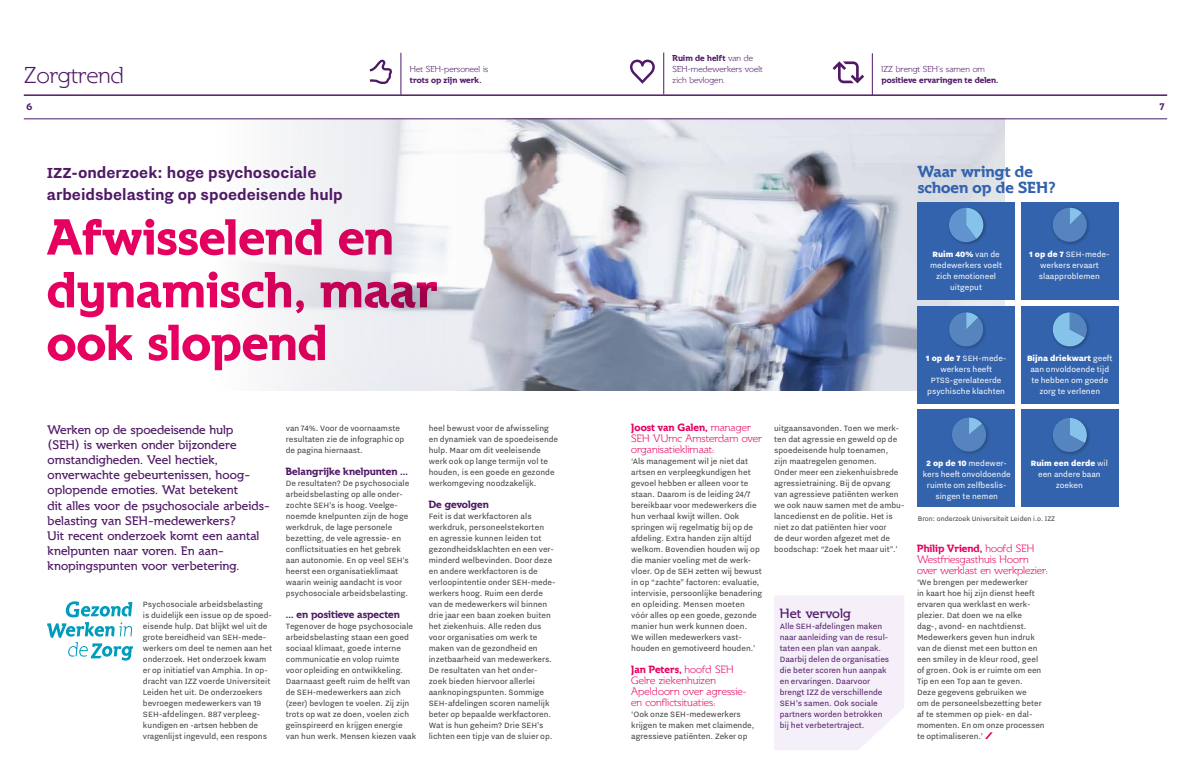
<style>
.page{position:relative;width:1191px;height:774px;background:#fff}
.page>*{position:absolute;margin:0;border:0;box-sizing:border-box;transform-origin:0 0}
.t1{font:700 52.7px/52.7px "Spartacus";color:#e60060}
.t2{font:300 24px "Spartacus";color:#4f1966}
.t3{font:700 18px/22px "Nitti Grotesk";color:#4f1966}
.t4{font:700 16.7px/16.7px "Spartacus";color:#3363ac}
.t5{font:500 14px "Spartacus";color:#4f1966}
.t6{font:500 13px/15.2px "Spartacus";color:#4f1966}
.t7{font:300 11px/11px "Spartacus";color:#e60060}
.t8{font:700 11px "Spartacus";color:#4f1966}
.t9{font:700 10px "Spartacus";color:#4f1966}
.t10{font:9.5px/11px "Nitti Grotesk";color:#3c3c3b}
.t11{font:9.5px/11px "Nitti Grotesk";color:#fff;text-align:center}
.t12{font:9.5px/11px "Nitti Grotesk";color:#4f1966}
.t13{font:300 9px/11px "Spartacus";color:#4f1966}
.t14{font:700 9px "Spartacus";color:#4f1966}
.t15{font:8px "Nitti Grotesk";color:#3c3c3b}
.s1{font-weight:700}
.s2{font-weight:900}
</style>
<div class="page">
<img style="left:215px;top:118px;width:789px;height:272px">
<svg style="left:47px;top:601px;width:87px;height:60px"></svg>
<div style="left:774px;top:596px;width:130px;height:154px;background:#f4eff8"></div>
<div style="left:917px;top:202px;width:97px;height:98px;background:#3363ac"></div>
<div style="left:917px;top:306px;width:97px;height:97px;background:#3363ac"></div>
<div style="left:917px;top:409px;width:97px;height:98px;background:#3363ac"></div>
<div style="left:1021px;top:202px;width:97px;height:98px;background:#3363ac"></div>
<div style="left:1021px;top:306px;width:97px;height:97px;background:#3363ac"></div>
<div style="left:1021px;top:409px;width:97px;height:98px;background:#3363ac"></div>
<div style="left:950px;top:415px;width:40px;height:40px;background:#000;opacity:.3"></div>
<svg style="left:951px;top:418px;width:36px;height:35px"></svg>
<div style="left:1050px;top:310px;width:40px;height:41px;background:#000;opacity:.3"></div>
<svg style="left:1050px;top:312px;width:36px;height:37px"></svg>
<div style="left:1050px;top:416px;width:41px;height:40px;background:#000;opacity:.3"></div>
<svg style="left:1051px;top:418px;width:35px;height:35px"></svg>
<div style="left:1050px;top:206px;width:40px;height:40px;background:#000;opacity:.3"></div>
<svg style="left:1051px;top:208px;width:36px;height:35px"></svg>
<div style="left:947px;top:310px;width:40px;height:40px;background:#000;opacity:.3"></div>
<svg style="left:948px;top:312px;width:36px;height:35px"></svg>
<hr style="left:872px;top:53px;width:1px;height:42px;background:#4f1966">
<svg style="left:985px;top:732px;width:7px;height:7px"></svg>
<hr style="left:663px;top:52px;width:1px;height:42px;background:#4f1966">
<svg style="left:630px;top:60px;width:25px;height:24px"></svg>
<svg style="left:370px;top:60px;width:22px;height:24px"></svg>
<hr style="left:400px;top:53px;width:1px;height:42px;background:#4f1966">
<svg style="left:832px;top:61px;width:32px;height:22px"></svg>
<div style="left:947px;top:206px;width:40px;height:40px;background:#000;opacity:.3"></div>
<svg style="left:947px;top:208px;width:36px;height:36px"></svg>
<hr style="left:24px;top:94px;width:1143px;height:2px;background:#4f1966">
<hr style="left:24px;top:119px;width:1143px;height:1px;background:#4f1966">
<h2 class="t2" style="left:24px;top:62px;width:102px">Zorgtrend</h2>
<p class="t13" style="left:410px;top:64px;width:80px">Het SEH-personeel is</p>
<p class="t14" style="left:410px;top:75px;width:73px">trots op zijn werk.</p>
<p class="t13" style="left:672px;top:53px;width:92px"><span class="s1">Ruim de helft</span> van de<br>SEH-medewerkers voelt zich bevlogen.</p>
<p class="t13" style="left:881px;top:64px;width:105px">IZZ brengt SEH’s samen om</p>
<p class="t14" style="left:881px;top:75px;width:118px">positieve ervaringen te delen.</p>
<p class="t9" style="left:26px;top:101px;width:7px">6</p>
<p class="t9" style="left:1159px;top:101px;width:6px">7</p>
<h3 class="t3" style="left:47px;top:161px;width:297px">IZZ-onderzoek: hoge psychosociale arbeidsbelasting op spoedeisende hulp</h3>
<h1 class="t1" style="left:47px;top:211px;width:393px">Afwisselend en dynamisch, maar ook slopend</h1>
<p class="t6" style="left:48px;top:422px;width:224px">Werken op de spoedeisende hulp<br>(SEH) is werken onder bijzondere omstandigheden. Veel hectiek, onverwachte gebeurtenissen, hoog&shy;oplopende emoties. Wat betekent<br>dit alles voor de psychosociale arbeids&shy;belasting van SEH-medewerkers?<br>Uit recent onderzoek komt een aantal knelpunten naar voren. En aan&shy;knopingspunten voor verbetering.</p>
<p class="t10" style="left:286px;top:422px;width:120px">van 74%. Voor de voornaamste resultaten zie de infographic op de pagina hiernaast.</p>
<p class="t8" style="left:286px;top:465px;width:124px">Belangrijke knelpunten …</p>
<p class="t10" style="left:286px;top:477px;width:125px">De resultaten? De psychosociale arbeidsbelasting op alle onder&shy;zochte SEH’s is hoog. Veelge&shy;noemde knelpunten zijn de hoge werkdruk, de lage personele bezetting, de vele agressie- en conflictsituaties en het gebrek aan autonomie. En op veel SEH’s heerst een organisatieklimaat waarin weinig aandacht is voor psychosociale arbeidsbelasting.</p>
<p class="t8" style="left:286px;top:608px;width:116px">… en positieve aspecten</p>
<p class="t10" style="left:286px;top:620px;width:132px">Tegenover de hoge psychosociale arbeidsbelasting staan een goed sociaal klimaat, goede interne communicatie en volop ruimte voor opleiding en ontwikkeling.<br>Daarnaast geeft ruim de helft van de SEH-medewerkers aan zich (zeer) bevlogen te voelen. Zij zijn trots op wat ze doen, voelen zich geïnspireerd en krijgen energie van hun werk. Mensen kiezen vaak</p>
<p class="t10" style="left:143px;top:598px;width:131px">Psychosociale arbeidsbelasting<br>is duidelijk een issue op de spoed&shy;eisende hulp. Dat blijkt wel uit de grote bereidheid van SEH-mede&shy;werkers om deel te nemen aan het onderzoek. Het onderzoek kwam er op initiatief van Amphia. In op&shy;dracht van IZZ voerde Universiteit<br>Leiden het uit. De onderzoekers bevroegen medewerkers van 19<br>SEH-afdelingen. 887 verpleeg&shy;kundigen en -artsen hebben de vragenlijst ingevuld, een respons</p>
<p class="t10" style="left:429px;top:422px;width:131px">heel bewust voor de afwisseling en dynamiek van de spoedeisende hulp. Maar om dit veeleisende werk ook op lange termijn vol te houden, is een goede en gezonde werkomgeving noodzakelijk.</p>
<p class="t8" style="left:429px;top:498px;width:62px">De gevolgen</p>
<p class="t10" style="left:429px;top:510px;width:128px">Feit is dat werkfactoren als werkdruk, personeelstekorten en agressie kunnen leiden tot gezondheidsklachten en een ver&shy;minderd welbevinden. Door deze en andere werkfactoren is de verloopintentie onder SEH-mede&shy;werkers hoog. Ruim een derde van de medewerkers wil binnen drie jaar een baan zoeken buiten het ziekenhuis. Alle reden dus voor organisaties om werk te maken van de gezondheid en inzetbaarheid van medewerkers.<br>De resultaten van het onder&shy;zoek bieden hiervoor allerlei aanknopingspunten. Sommige<br>SEH-afdelingen scoren namelijk beter op bepaalde werkfactoren.<br>Wat is hun geheim? Drie SEH’s lichten een tipje van de sluier op.</p>
<h3 class="t4" style="left:917px;top:163px;width:139px">Waar wringt de schoen op de SEH?</h3>
<p class="t11" style="left:930px;top:248px;width:74px"><span class="s2">Ruim 40%</span> van de medewerkers voelt zich emotioneel uitgeput</p>
<p class="t11" style="left:1029px;top:248px;width:82px"><span class="s2">1 op de 7</span> SEH-mede&shy;werkers ervaart slaapproblemen</p>
<p class="t7" style="left:631px;top:422px;width:132px"><span class="s1">Joost van Galen,</span> manager<br>SEH VUmc Amsterdam over organisatieklimaat:</p>
<p class="t10" style="left:631px;top:455px;width:132px">‘Als management wil je niet dat artsen en verpleegkundigen het gevoel hebben er alleen voor te staan. Daarom is de leiding 24/7 bereikbaar voor medewerkers die hun verhaal kwijt willen. Ook springen wij regelmatig bij op de afdeling. Extra handen zijn altijd welkom. Bovendien houden wij op die manier voeling met de werk&shy;vloer. Op de SEH zetten wij bewust in op “zachte” factoren: evaluatie, intervisie, persoonlijke benadering en opleiding. Mensen moeten vóór alles op een goede, gezonde manier hun werk kunnen doen.<br>We willen medewerkers vast&shy;houden en gemotiveerd houden.’</p>
<p class="t7" style="left:631px;top:664px;width:117px"><span class="s1">Jan Peters,</span> hoofd SEH<br>Gelre ziekenhuizen<br>Apeldoorn over agressie&shy;en conflictsituaties:</p>
<p class="t10" style="left:631px;top:708px;width:125px">‘Ook onze SEH-medewerkers krijgen te maken met claimende, agressieve patiënten. Zeker op</p>
<p class="t10" style="left:774px;top:422px;width:132px">uitgaansavonden. Toen we merk&shy;ten dat agressie en geweld op de spoedeisende hulp toenamen,<br>zijn maatregelen genomen.<br>Onder meer een ziekenhuisbrede agressietraining. Bij de opvang van agressieve patiënten werken we ook nauw samen met de ambu&shy;lancedienst en de politie. Het is niet zo dat patiënten hier voor<br>de deur worden afgezet met de boodschap: “Zoek het maar uit”.’</p>
<h3 class="t5" style="left:780px;top:605px;width:73px">Het vervolg</h3>
<p class="t12" style="left:780px;top:620px;width:111px">Alle SEH-afdelingen maken naar aanleiding van de resul&shy;taten een plan van aanpak.<br>Daarbij delen de organisaties die beter scoren hun aanpak en ervaringen. Daarvoor brengt IZZ de verschillende<br>SEH’s samen. Ook sociale partners worden betrokken bij het verbetertraject.</p>
<p class="t11" style="left:926px;top:352px;width:82px"><span class="s2">1 op de 7</span> SEH-mede&shy;werkers heeft<br>PTSS-gerelateerde psychische klachten</p>
<p class="t11" style="left:1027px;top:352px;width:87px"><span class="s2">Bijna driekwart</span> geeft aan onvoldoende tijd te hebben om goede zorg te verlenen</p>
<p class="t11" style="left:922px;top:457px;width:89px"><span class="s2">2 op de 10</span> medewer&shy;kers heeft onvoldoende ruimte om zelfbeslis&shy;singen te nemen</p>
<p class="t11" style="left:1030px;top:457px;width:79px"><span class="s2">Ruim een derde</span> wil een andere baan zoeken</p>
<p class="t15" style="left:917px;top:514px;width:139px">Bron: onderzoek Universiteit Leiden i.o. IZZ</p>
<p class="t7" style="left:917px;top:543px;width:132px"><span class="s1">Philip Vriend,</span> hoofd SEH<br>Westfriesgasthuis Hoorn over werklast en werkplezier:</p>
<p class="t10" style="left:917px;top:576px;width:129px">‘We brengen per medewerker<br>in kaart hoe hij zijn dienst heeft ervaren qua werklast en werk&shy;plezier. Dat doen we na elke<br>dag-, avond- en nachtdienst.<br>Medewerkers geven hun indruk van de dienst met een button en een smiley in de kleur rood, geel of groen. Ook is er ruimte om een<br>Tip en een Top aan te geven.<br>Deze gegevens gebruiken we<br>om de personeelsbezetting beter af te stemmen op piek- en dal&shy;momenten. En om onze processen te optimaliseren.’</p>
</div>
